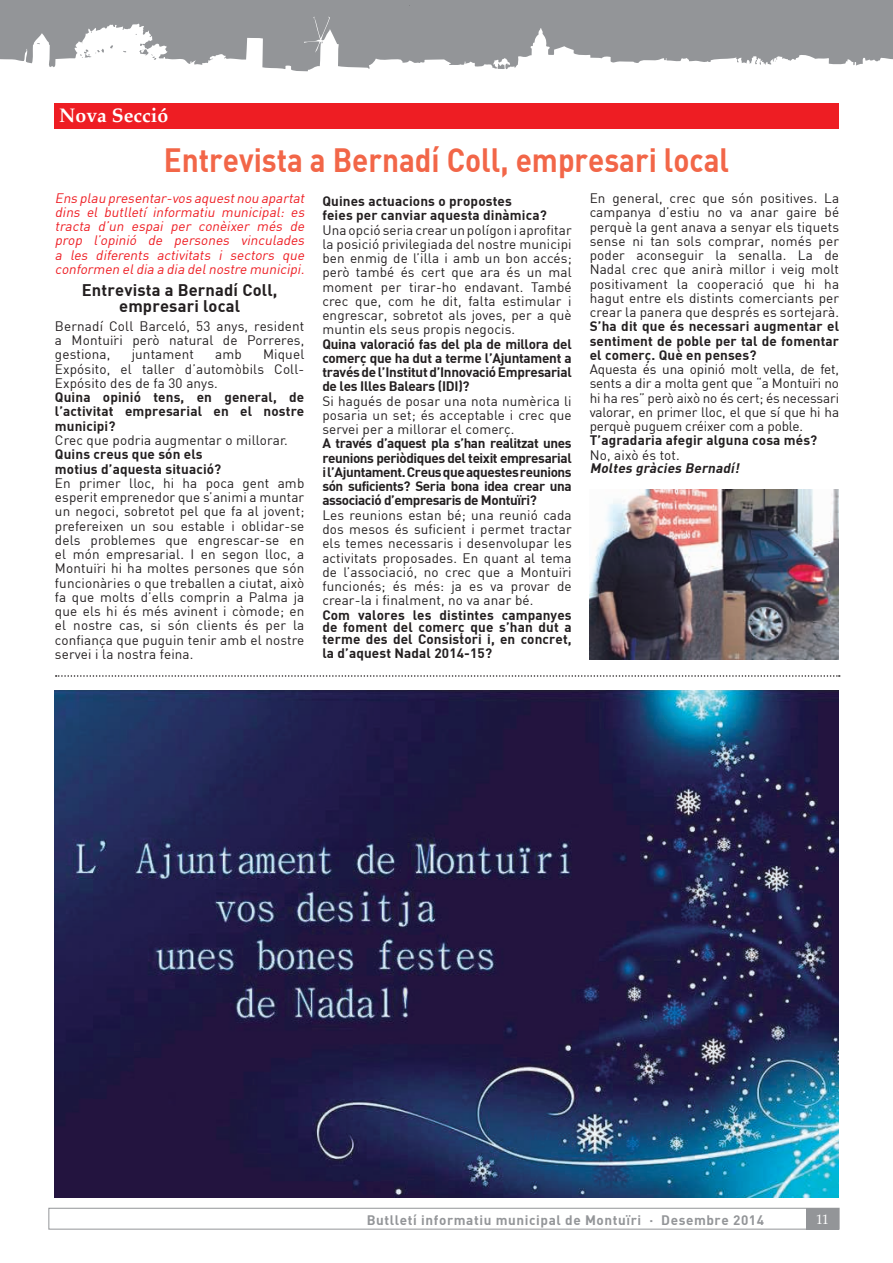
<style>
.page{position:relative;width:893px;height:1263px;background:#fff}
.page>*{position:absolute;margin:0;border:0;box-sizing:border-box;transform-origin:0 0}
.t1{font:33px "DIN Bold";color:#f26648;scale:.9 1}
.t2{font:700 19.5px "Palatino";color:#fff}
.t3{font:16.5px/16.5px "DIN Bold";letter-spacing:.01em;color:#231f20;text-align:center}
.t4{font:13.5px/14.2px "DIN";letter-spacing:.01em;color:#231f20;text-align:justify}
.t5{font:13.5px/14.2px "DIN Bold";letter-spacing:.01em;color:#231f20;text-align:justify}
.t6{font:italic 13.5px/14.2px "DIN";color:#ee1d23;text-align:justify}
.t7{font:13.5px "DIN Bold";letter-spacing:.045em;color:#939598}
.t8{font:italic 13.5px "DIN Bold";color:#231f20}
.t9{font:13.5px "Palatino";color:#fff}
</style>
<div class="page">
<div style="left:806px;top:1208px;width:33px;height:21px;background:#939598"></div>
<div style="left:48px;top:1208px;width:791px;height:21px;border:1px solid #939598"></div>
<div style="left:0;top:0;width:893px;height:86px;background:#939598"></div>
<svg style="left:0;top:16px;width:893px;height:70px"></svg>
<div style="left:54px;top:103px;width:784px;height:26px;background:#ee1d23"></div>
<img style="left:589px;top:489px;width:250px;height:170px">
<img style="left:54px;top:691px;width:785px;height:506px">
<svg style="left:56px;top:675px;width:784px;height:2px"></svg>
<h2 class="t2" style="left:59px;top:99px;width:110px">Nova Secció</h2>
<h1 class="t1" style="left:164px;top:139px;width:630px">Entrevista a Bernadí Coll, empresari local</h1>
<p class="t6" style="left:55px;top:190px;width:254px">Ens plau presentar-vos aquestnou apartat dins el butlletí informatiu municipal: es tracta d’un espai per conèixer més de prop l’opinió de persones vinculades a les diferents activitats i sectors que conformen eldia a dia delnostre municipi.</p>
<p class="t3" style="left:82px;top:281px;width:197px">Entrevista a Bernadí Coll, empresari local</p>
<p class="t4" style="left:55px;top:319px;width:251px">Bernadí Coll Barceló, 53 anys, resident a Montuïri però natural de Porreres, gestiona,</p>
<p class="t4" style="left:55px;top:347px;width:251px;text-indent:208px">Miquel Expósito, el taller d’automòbils Coll-Expósito des de fa 30 anys.</p>
<p class="t5" style="left:55px;top:390px;width:251px">Quina opinió tens, en general, de l’activitat empresarial en el nostre municipi?</p>
<p class="t4" style="left:55px;top:433px;width:234px">Crec que podria augmentar o millorar.</p>
<p class="t5" style="left:55px;top:447px;width:168px">Quins creus que són els motius d’aquesta situació?</p>
<p class="t4" style="left:55px;top:475px;width:251px">En primer lloc, hi ha poca gent amb esperit emprenedor que s’animi a muntar un negoci, sobretot pel que fa al jovent; prefereixen un sou estable i oblidar-se dels problemes que engrescar-se en el món empresarial. I en segon lloc, a Montuïri hi ha moltes persones que són funcionàries o que treballen a ciutat, això fa que molts d’ells comprin a Palma ja que els hi és més avinent i còmode; en el nostre cas, si són clients és per la confiança que puguin tenir amb el nostre servei i la nostra feina.</p>
<p class="t4" style="left:132px;top:347px;width:64px">juntament</p>
<p class="t4" style="left:215px;top:347px;width:28px">amb</p>
<p class="t5" style="left:322px;top:193px;width:226px">Quines actuacions o propostes<br>feies per canviar aquesta dinàmica?</p>
<p class="t4" style="left:322px;top:222px;width:251px">Una opció seria crear un polígon i aprofitar la posició privilegiada del nostre municipi ben enmig de l’illa i amb un bon accés; però també és cert que ara és un mal moment per tirar-ho endavant. També crec que, com he dit, falta estimular i engrescar, sobretot als joves, per a què muntin els seus propis negocis.</p>
<p class="t5" style="left:322px;top:336px;width:251px">Quina valoració fas del pla de millora del comerç que ha dut a terme l’Ajuntament a través de l’I nstitut d’I nnovació Empresarial de les I lles Balears (I DI)?</p>
<p class="t4" style="left:322px;top:393px;width:251px">Si hagués de posar una nota numèrica li posaria un set; és acceptable i crec que servei per a millorar el comerç.</p>
<p class="t5" style="left:322px;top:436px;width:251px">A través d’aquest pla s’han realitzat unes reunions periòdiques del teixit empresarial i l’Ajuntament. Creus que aquestes reunions són suficients? Seria bona idea crear una associació d’empresaris de Montuïri?</p>
<p class="t4" style="left:322px;top:507px;width:251px">Les reunions estan bé; una reunió cada dos mesos és suficient i permet tractar els temes necessaris i desenvolupar les activitats proposades. En quant al tema de l’associació, no crec que a Montuïri funcionés; és més: ja es va provar de crear-la i finalment, no va anar bé.</p>
<p class="t5" style="left:322px;top:608px;width:251px;line-height:12px">Com valores les distintes campanyes de foment del comerç que s’han dut a terme des del Consistori i, en concret,</p>
<p class="t5" style="left:322px;top:645px;width:171px">la d’aquest Nadal 2014-15?</p>
<p class="t4" style="left:590px;top:191px;width:251px">En general, crec que són positives. La campanya d’estiu no va anar gaire bé perquè la gent anava a senyar els tiquets sense ni tan sols comprar, només per poder aconseguir la senalla. La de Nadal crec que anirà millor i veig molt positivament la cooperació que hi ha hagut entre els distints comerciants per crear la panera que després es sortejarà.</p>
<p class="t5" style="left:590px;top:319px;width:251px">S’ha dit que és necessari augmentar el sentiment de poble per tal de fomentar el comerç. Què en penses?</p>
<p class="t4" style="left:590px;top:362px;width:251px">Aquesta és una opinió molt vella, de fet, sents a dir a molta gent que “a Montuïri no hi ha res” però això no és cert; és necessari valorar, en primer lloc, el que sí que hi ha perquè puguem créixer com a poble.</p>
<p class="t5" style="left:590px;top:433px;width:229px">T’agradaria afegir alguna cosa més?</p>
<p class="t4" style="left:590px;top:447px;width:92px">No, això és tot.</p>
<p class="t8" style="left:590px;top:460px;width:154px">Moltes gràcies Bernadí!</p>
<p class="t7" style="left:367px;top:1211px;width:399px">Butlletí informatiu municipal de Montuïri · Desembre 2014</p>
<p class="t9" style="left:816px;top:1209px;width:14px">11</p>
</div>
